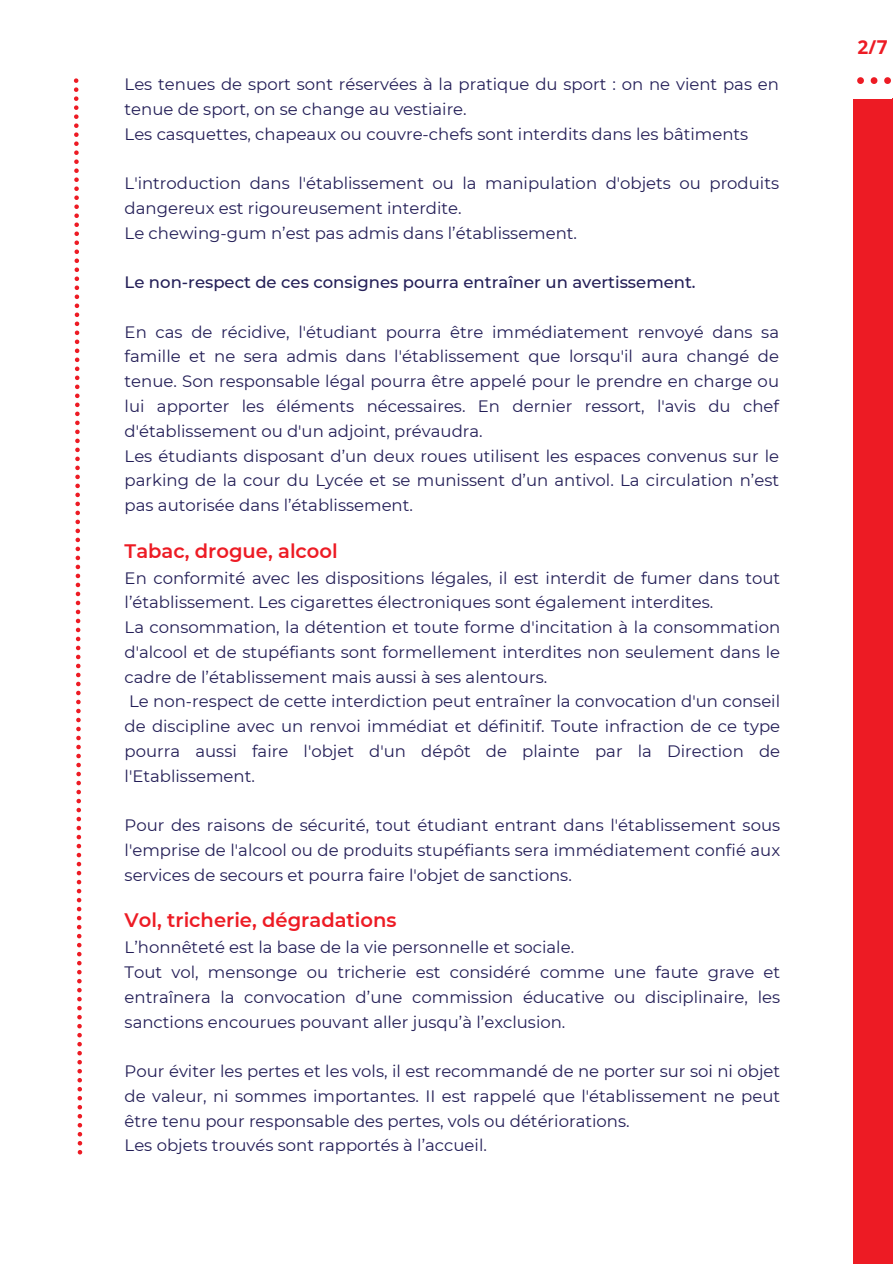
<style>
.page{position:relative;width:893px;height:1264px;background:#fff}
.page>*{position:absolute;margin:0;border:0;box-sizing:border-box;transform-origin:0 0}
.t1{font:600 19.5px "Montserrat";color:#ed1b24}
.t2{font:700 19.05px "Open Sans";color:#ed1b24}
.t3{font:16.5px/24.8px "Montserrat";color:#231e57}
.t4{font:500 16.5px "Montserrat";color:#231e57}
</style>
<div class="page">
<svg style="left:74px;top:78px;width:8px;height:1076px"></svg>
<div style="left:853px;top:98px;width:39px;height:1165px;background:#ed1b24"></div>
<svg style="left:857px;top:77px;width:33px;height:7px"></svg>
<p class="t3" style="left:125px;top:71px;width:656px">Les tenues de sport sont réservées à la pratique du sport : on ne vient pas en tenue de sport, on se change au vestiaire.<br>Les casquettes, chapeaux ou couvre-chefs sont interdits dans les bâtiments</p>
<p class="t3" style="left:125px;top:170px;width:656px">L'introduction dans l'établissement ou la manipulation d'objets ou produits dangereux est rigoureusement interdite.<br>Le chewing-gum n’est pas admis dans l’établissement.</p>
<p class="t4" style="left:125px;top:271px;width:572px">Le non-respect de ces consignes pourra entraîner un avertissement.</p>
<p class="t3" style="left:125px;top:319px;width:656px">En cas de récidive, l'étudiant pourra être immédiatement renvoyé dans sa famille et ne sera admis dans l'établissement que lorsqu'il aura changé de tenue. Son responsable légal pourra être appelé pour le prendre en charge ou lui apporter les éléments nécessaires. En dernier ressort, l'avis du chef d'établissement ou d'un adjoint, prévaudra.<br>Les étudiants disposant d’un deux roues utilisent les espaces convenus sur le parking de la cour du Lycée et se munissent d’un antivol. La circulation n’est pas autorisée dans l’établissement.</p>
<p class="t1" style="left:125px;top:537px;width:215px">Tabac, drogue, alcool</p>
<p class="t3" style="left:125px;top:564px;width:657px">En conformité avec les dispositions légales, il est interdit de fumer dans tout l’établissement. Les cigarettes électroniques sont également interdites.<br>La consommation, la détention et toute forme d'incitation à la consommation d'alcool et de stupéfiants sont formellement interdites non seulement dans le cadre de l’établissement mais aussi à ses alentours.<br>Le non-respect de cette interdiction peut entraîner la convocation d'un conseil de discipline avec un renvoi immédiat et définitif. Toute infraction de ce type pourra aussi faire l'objet d'un dépôt de plainte par la Direction de l'Etablissement.</p>
<p class="t3" style="left:125px;top:812px;width:657px;text-align:justify">Pour des raisons de sécurité, tout étudiant entrant dans l'établissement sous l'emprise de l'alcool ou de produits stupéfiants sera immédiatement confié aux services de secours et pourra faire l'objet de sanctions.</p>
<p class="t1" style="left:125px;top:906px;width:273px">Vol, tricherie, dégradations</p>
<p class="t3" style="left:125px;top:934px;width:657px">L’honnêteté est la base de la vie personnelle et sociale.<br>Tout vol, mensonge ou tricherie est considéré comme une faute grave et entraînera la convocation d’une commission éducative ou disciplinaire, les sanctions encourues pouvant aller jusqu’à l’exclusion.</p>
<p class="t3" style="left:125px;top:1058px;width:657px">Pour éviter les pertes et les vols, il est recommandé de ne porter sur soi ni objet de valeur, ni sommes importantes. II est rappelé que l'établissement ne peut être tenu pour responsable des pertes, vols ou détériorations.<br>Les objets trouvés sont rapportés à l’accueil.</p>
<p class="t2" style="left:857px;top:34px;width:32px">2/7</p>
</div>
